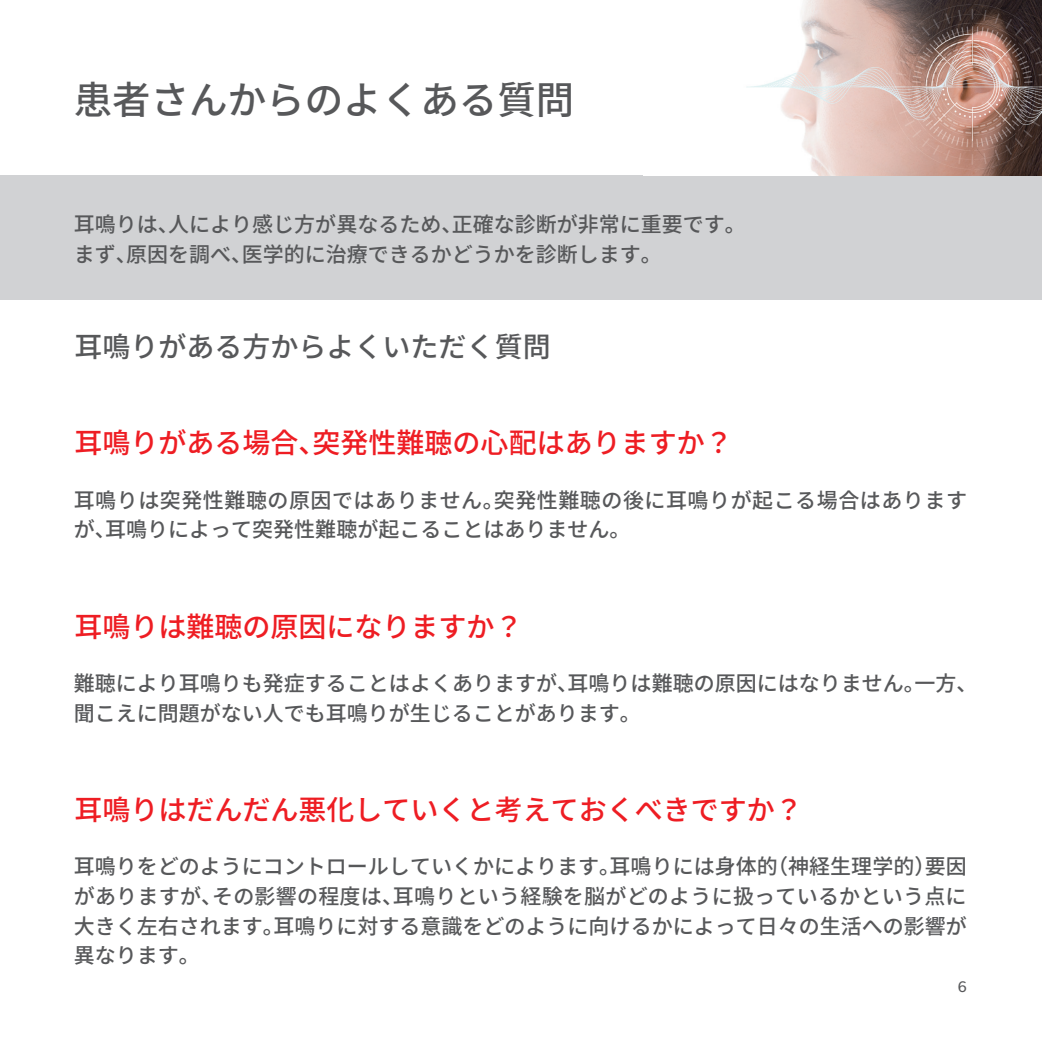
<style>
.page{position:relative;width:1042px;height:1042px;background:#fff}
.page>*{position:absolute;margin:0;border:0;box-sizing:border-box;transform-origin:0 0}
.t1{font:500 38.5px "Source Han Sans";color:#57585a}
.t2{font:500 28px "Source Han Sans";color:#ee1d23}
.t3{font:500 28px "Source Han Sans";color:#57585a}
.t4{font:500 21px/29.8px "Source Han Sans";color:#57585a}
.t5{font:500 21px/29.8px "Source Han Sans";letter-spacing:.025em;color:#57585a}
.t6{font:15.4px "Gibson";color:#57585a}
</style>
<div class="page">
<div style="left:0;top:175px;width:1042px;height:124px;background:#d1d2d4"></div>
<img style="left:747px;top:0;width:295px;height:175px">
<h1 class="t1" style="left:74px;top:78px;width:502px">患者さんからのよくある質問</h1>
<p class="t4" style="left:74px;top:210px;width:674px">耳鳴りは、人により感じ方が異なるため、正確な診断が非常に重要です。まず、原因を調べ、医学的に治療できるかどうかを診断します。</p>
<h2 class="t3" style="left:75px;top:330px;width:477px">耳鳴りがある方からよくいただく質問</h2>
<h2 class="t2" style="left:75px;top:427px;width:659px">耳鳴りがある場合、突発性難聴の心配はありますか？</h2>
<p class="t5" style="left:74px;top:485px;width:895px">耳鳴りは突発性難聴の原因ではありません。突発性難聴の後に耳鳴りが起こる場合はありますが、耳鳴りによって突発性難聴が起こることはありません。</p>
<h2 class="t2" style="left:75px;top:611px;width:449px">耳鳴りは難聴の原因になりますか？</h2>
<p class="t4" style="left:74px;top:669px;width:905px">難聴により耳鳴りも発症することはよくありますが、耳鳴りは難聴の原因にはなりません。一方、聞こえに問題がない人でも耳鳴りが生じることがあります。</p>
<h2 class="t2" style="left:75px;top:793px;width:729px">耳鳴りはだんだん悪化していくと考えておくべきですか？</h2>
<p class="t4" style="left:74px;top:852px;width:894px;text-align:justify">耳鳴りをどのようにコントロールしていくかによります。耳鳴りには身体的（神経生理学的）要因がありますが、その影響の程度は、耳鳴りという経験を脳がどのように扱っているかという点に大きく左右されます。耳鳴りに対する意識をどのように向けるかによって日々の生活への影響が異なります。</p>
<p class="t6" style="left:958px;top:977px;width:11px">6</p>
</div>
